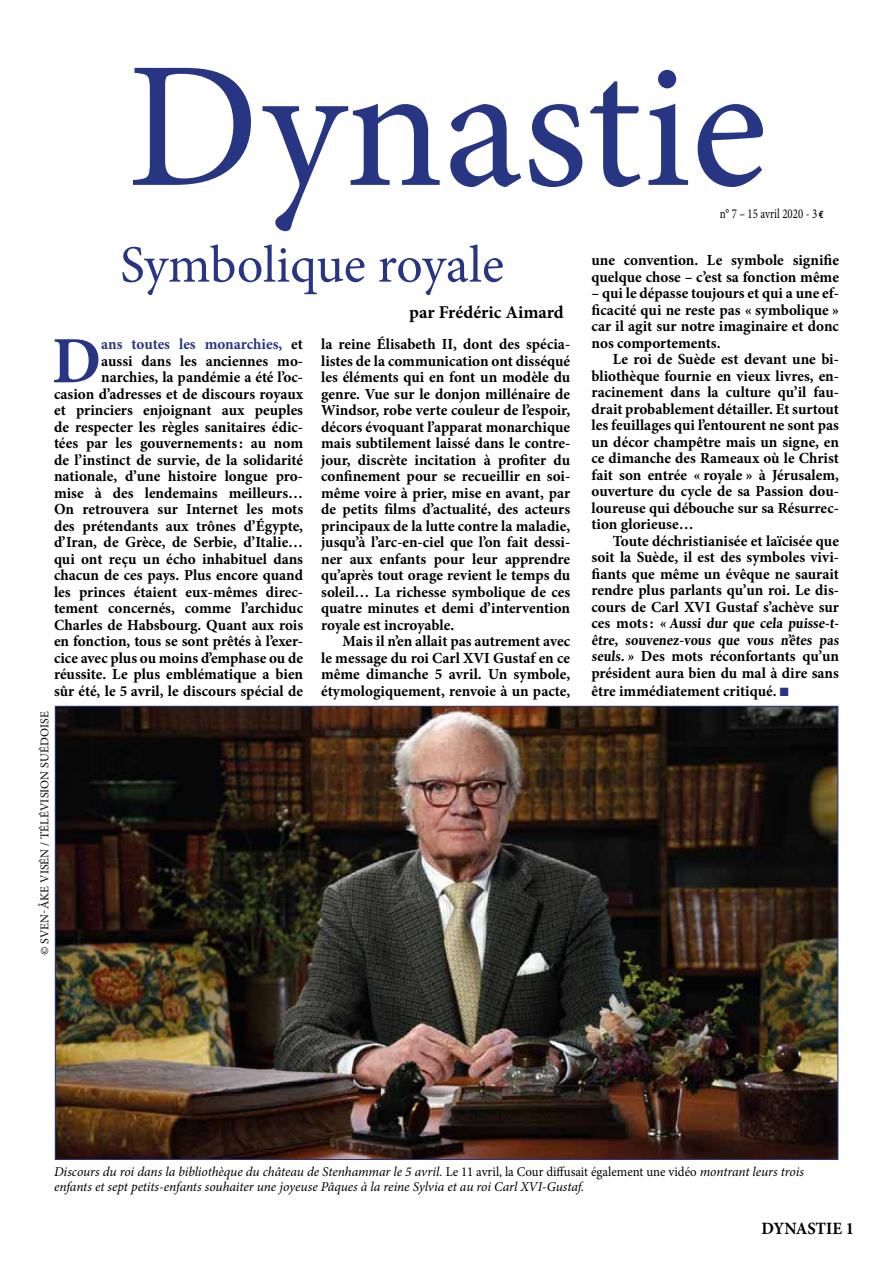
<style>
.page{position:relative;width:893px;height:1263px;background:#fff}
.page>*{position:absolute;margin:0;border:0;box-sizing:border-box;transform-origin:0 0}
.t1{font:180px "Minion Pro";color:#283583}
.t2{font:700 66.15px "Minion Pro";color:#283583}
.t3{font:52.5px "Minion Pro";color:#283583}
.t4{font:700 18px "Minion Pro";color:#000}
.t5{font:700 17.25px "Minion Pro";letter-spacing:-.01em;color:#000;scale:.96 1}
.t6{font:700 15.45px/16.5px "Minion Pro";color:#000;text-align:justify}
.t7{font:italic 13.5px/15px "Minion Pro";letter-spacing:-.01em;color:#000}
.t8{font:13.5px "Minion Pro";color:#000;scale:.8 1}
.t9{font:12px "Minion Pro";letter-spacing:.01em;color:#000}
.s1{font-family:"Euro Mono";font-weight:700;font-size:10.5px}
.s2{font-stretch:condensed}
.s3{color:#283583}
.s4{font-style:normal}
</style>
<div class="page">
<img style="left:57px;top:708px;width:779px;height:450px">
<h1 class="t1" style="left:127px;top:7px;width:642px">Dynastie</h1>
<h3 class="t3" style="left:120px;top:230px;width:385px">Symbolique royale</h3>
<p class="t8" style="left:720px;top:205px;width:132px">n° 7 – 15 avril 2020 - 3 <span class="s1">e</span></p>
<p class="t6" style="left:591px;top:252px;width:249px">une convention. Le symbole signifie quelque chose – c’est sa fonction même</p>
<p class="t6" style="left:591px;top:285px;width:249px">– qui le dépasse toujours et qui a une ef&shy;ficacité qui ne reste pas « symbolique » car il agit sur notre imaginaire et donc nos comportements.</p>
<p class="t6" style="left:591px;top:351px;width:249px;text-indent:21px">Le roi de Suède est devant une bi&shy;bliothèque fournie en vieux livres, en&shy;racinement dans la culture qu’il fau&shy;drait probablement détailler. Et surtout les feuillages qui l’entourent ne sont pas un décor champêtre mais un signe, en ce dimanche des Rameaux où le Christ fait son entrée « royale » à Jérusalem, ouverture du cycle de sa Passion dou&shy;loureuse qui débouche sur sa Résurrec&shy;tion glorieuse…</p>
<p class="t6" style="left:591px;top:532px;width:251px;text-align:left;text-indent:21px">Toute déchristianisée et laïcisée que soit la Suède, il est des symboles vivi&shy;fiants que même un évêque ne saurait rendre plus parlants qu’un roi. Le dis&shy;cours de Carl XVI Gustaf s’achève sur ces mots : <span class="s2">« Aussi dur que cela puisse-t&shy;être, souvenez-vous que vous n’êtes pas seuls.»</span> Des mots réconfortants qu’un président aura bien du mal à dire sans</p>
<p class="t6" style="left:591px;top:682px;width:199px">être immédiatement critiqué. <span class="s3">■</span></p>
<p class="t4" style="left:409px;top:300px;width:156px">par Frédéric Aimard</p>
<p class="t6" style="left:54px;top:336px;width:251px;text-align:right"><span class="s3">ans toutes les monarchies,</span> et<br>aussi dans les anciennes mo&shy;narchies, la pandémie a été l’oc-<br>casion d’adresses et de discours royaux et princiers enjoignant aux peuples de respecter les règles sanitaires édic&shy;tées par les gouvernements: au nom de l’instinct de survie, de la solidarité nationale, d’une histoire longue pro&shy;mise à des lendemains meilleurs… On retrouvera sur Internet les mots des prétendants aux trônes d’Égypte, d’Iran, de Grèce, de Serbie, d’Italie… qui ont reçu un écho inhabituel dans chacun de ces pays. Plus encore quand les princes étaient eux-mêmes direc&shy;tement concernés, comme l’archiduc Charles de Habsbourg. Quant aux rois en fonction, tous se sont prêtés à l’exer&shy;cice avec plus ou moins d’emphase ou de réussite. Le plus emblématique a bien sûr été, le 5 avril, le discours spécial de</p>
<p class="t6" style="left:321px;top:336px;width:251px">la reine Élisabeth II, dont des spécia&shy;listes de la communication ont disséqué les éléments qui en font un modèle du genre. Vue sur le donjon millénaire de Windsor, robe verte couleur de l’espoir, décors évoquant l’apparat monarchique mais subtilement laissé dans le contre&shy;jour, discrète incitation à profiter du confinement pour se recueillir en soi&shy;même voire à prier, mise en avant, par de petits films d’actualité, des acteurs principaux de la lutte contre la maladie, jusqu’à l’arc-en-ciel que l’on fait dessi&shy;ner aux enfants pour leur apprendre qu’après tout orage revient le temps du soleil… La richesse symbolique de ces quatre minutes et demi d’intervention royale est incroyable.</p>
<h2 class="t2" style="left:52px;top:315px;width:51px">D</h2>
<p class="t6" style="left:321px;top:633px;width:251px;text-indent:21px">Mais il n’en allait pas autrement avec le message du roi Carl XVI Gustaf en ce même dimanche 5 avril. Un symbole, étymologiquement, renvoie à un pacte,</p>
<p class="t9" style="left:37px;top:955px;width:245px;rotate:-90deg">© SVEN-ÅKE VISÉN / TÉLÉVISION SUÉDOISE</p>
<p class="t7" style="left:54px;top:1164px;width:751px">Discours du roi dans la bibliothèque du château de Stenhammar le 5 avril. <span class="s4">Le 11 avril, la Cour diffusait également une vidéo</span> montrant leurs trois enfants et sept petits-enfants souhaiter une joyeuse Pâques à la reine Sylvia et au roi Carl XVI-Gustaf.</p>
<p class="t5" style="left:762px;top:1216px;width:98px">DYNASTIE 1</p>
</div>
